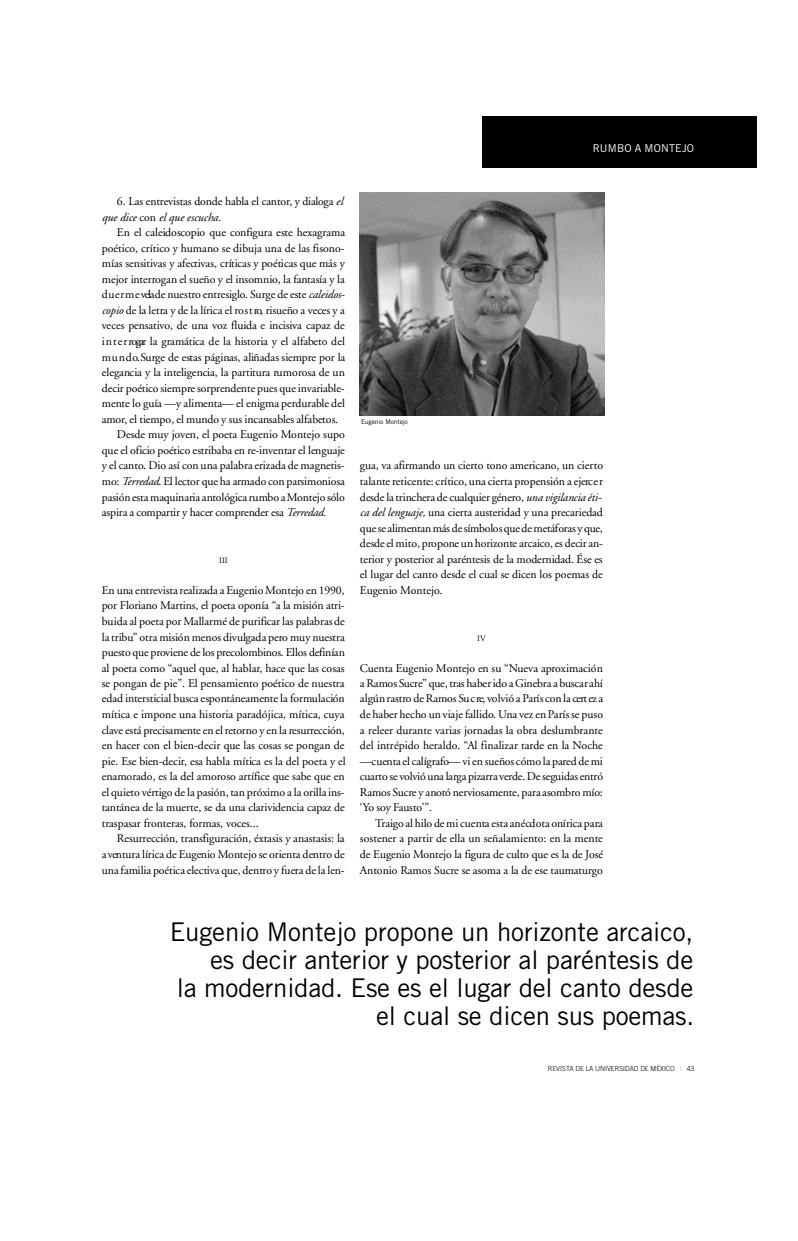
<style>
.page{position:relative;width:798px;height:1241px;background:#fff}
.page>*{position:absolute;margin:0;border:0;box-sizing:border-box;transform-origin:0 0}
.t1{font:25.75px/28px "Trade Gothic";letter-spacing:-.01em;color:#000;text-align:right}
.t2{font:11.88px/15.5px "Adobe Garamond";color:#000;text-align:justify}
.t3{font:10.75px "Trade Gothic";letter-spacing:.015em;color:#fff}
.t4{font:8.25px "Adobe Garamond";color:#000}
.t5{font:300 7px "Trade Gothic";letter-spacing:-.01em;color:#000}
.t6{font:6.5px "Trade Gothic";letter-spacing:-.005em;color:#000}
.s1{font-style:italic}
.s2{font-weight:400;color:#bfbfbf}
</style>
<div class="page">
<div style="left:482px;top:116px;width:274px;height:52px;background:#000"></div>
<img style="left:360px;top:192px;width:243px;height:223px">
<p class="t3" style="left:592px;top:144px;width:103px">RUMBO A MONTEJO</p>
<p class="t2" style="left:102px;top:195px;width:243px;text-indent:15px">6. Las entrevistas donde habla el cantor, y dialoga <span class="s1">el que dice</span> con <span class="s1">el que escucha.</span></p>
<p class="t2" style="left:117px;top:226px;width:230px">En el caleidoscopio que configura este hexagrama</p>
<p class="t2" style="left:102px;top:241px;width:244px">poético, crítico y humano se dibuja una de las fisono-</p>
<p class="t2" style="left:102px;top:257px;width:244px">mías sensitivas y afectivas, críticas y poéticas que más y</p>
<p class="t2" style="left:102px;top:272px;width:244px">mejor interrogan el sueño y el insomnio, la fantasía y la</p>
<p class="t2" style="left:102px;top:288px;width:243px">d u e r m e vela de nuestro entre sig lo. Surge de este <span class="s1">ca leid o s-</span></p>
<p class="t2" style="left:102px;top:303px;width:244px"><span class="s1">co p io</span> de la letra y de la lírica el ro s t ro, risueño a veces y a</p>
<p class="t2" style="left:102px;top:319px;width:244px">veces pensativo, de una voz fluida e incisiva capaz de</p>
<p class="t2" style="left:102px;top:335px;width:244px">i n t e r rogar la gramática de la historia y el alfabeto del</p>
<p class="t2" style="left:102px;top:350px;width:245px">m u n d o.Surge de estas páginas, aliñadas siempre por la</p>
<p class="t2" style="left:102px;top:365px;width:244px">elegancia y la inteligencia, la partitura ru m o rosa de un</p>
<p class="t2" style="left:102px;top:381px;width:244px">decir poético siempre so rp rendente pues queinva ria b le-</p>
<p class="t2" style="left:102px;top:396px;width:244px">mente lo guía —y alimenta— el enigma perdurable del</p>
<p class="t2" style="left:102px;top:412px;width:238px">a m o r, el tiempo, el mundo y sus incansables alfabetos.</p>
<p class="t2" style="left:117px;top:428px;width:229px">Desde muy joven, el poeta Eugenio Montejo supo</p>
<p class="t2" style="left:102px;top:443px;width:244px">que el oficio poético estribaba en re -in ventar el lenguaje</p>
<p class="t2" style="left:102px;top:459px;width:244px">y el canto. Dio así con una palabra erizada de magnetis-</p>
<p class="t2" style="left:102px;top:474px;width:244px">mo: <span class="s1">Terred a d</span>. El lector que ha armado con parsimoniosa</p>
<p class="t2" style="left:102px;top:490px;width:244px">pasiónesta maquinaria antológica rumbo a Montejo sólo</p>
<p class="t2" style="left:102px;top:505px;width:226px">aspira a compartir y hacer comprender esa <span class="s1">Terred a d .</span></p>
<p class="t4" style="left:219px;top:556px;width:10px">III</p>
<p class="t2" style="left:102px;top:583px;width:245px">En una entrevista realizada a Eugenio Montejo en 1990, por Floriano Martins, el poeta oponía “a la misión atri&shy;buida al poeta por Mallarmé de purificar las palabras de la tribu” otra misión menos divulgada pero muy nuestra puesto que proviene de los precolombinos. Ellos definían al poeta como “aquel que, al hablar, hace que las cosas se pongan de pie”. El pensamiento poético de nuestra edad intersticial busca espontáneamente la formulación mítica e impone una historia paradójica, mítica, cuya c la ve está precisamente en el retorno y en la re su rre c c ió n , en hacer con el bien-decir que las cosas se pongan de pie. Ese bien-decir, esa habla mítica es la del poeta y el enamorado, es la del amoroso artífice que sabe que en el quieto vértigo de la pasión, tan próximo a la orilla ins&shy;tantánea de la muerte, se da una clarividencia capaz de traspasar fronteras, formas, voces...</p>
<p class="t2" style="left:102px;top:831px;width:244px;text-indent:15px">Resurrección, transfiguración, éxtasis y anastasis: la a ventura lírica de Eugenio Montejo se orienta dentro de una familia poética electiva que, dentro y fuera dela len-</p>
<p class="t6" style="left:361px;top:419px;width:48px">Eugenio Montejo</p>
<p class="t2" style="left:360px;top:459px;width:244px;text-align:left">gua, va afirmando un cierto tono americano, un cierto talante reticente: crítico, una cierta propensión a ejerc e r desde la trinchera de cualquier género, <span class="s1">una vigilancia éti&shy;ca del lenguaje,</span> una cierta austeridad y una precariedad quese alimentanmás desímbolosquede metáforas y que, desde el mito, propone un horizonte arcaico, es decir an&shy;terior y posterior al paréntesis de la modernidad. Ése es el lugar del canto desde el cual se dicen los poemas de Eugenio Montejo.</p>
<p class="t4" style="left:477px;top:634px;width:10px">IV</p>
<p class="t2" style="left:360px;top:661px;width:244px">Cuenta Eugenio Montejo en su “Nueva aproximación a Ramos Su c re” que, tras haberido a Ginebra abuscar ahí algún rastro deRamos Su c re, volvió a París conla cert ez a de haber hecho un viaje fallido. Una vez en Parísse puso a releer durante varias jornadas la obra deslumbrante del intrépido heraldo. “Al finalizar tarde en la No c h e —cuenta el calígrafo— vi en sueños cómo la pared demi c u a rto se volvióuna larga pizarra ve rde.De seguidasentró Ramos Su c re y anotó nerviosamente, para asombromío: ‘Yo soy Fa u sto’” .</p>
<p class="t2" style="left:360px;top:816px;width:244px;text-indent:15px">Traigo al hilo de mi cuenta esta anécdota onírica para sostener a partir de ella un señalamiento: en la mente de Eugenio Montejo la figura de culto que es la de José Antonio Ramos Sucre se asoma a la de ese taumaturgo</p>
<h1 class="t1" style="left:170px;top:920px;width:526px">Eugenio Montejo propone un horizonte arcaico, es decir anterior y posterior al paréntesis de<br>la modernidad. Ese es el lugar del canto desde el cual se dicen sus poemas.</h1>
<p class="t5" style="left:547px;top:1065px;width:148px">REVISTA DE LA UNIVERSIDAD DE MÉXICO <span class="s2">|</span> 43</p>
</div>
